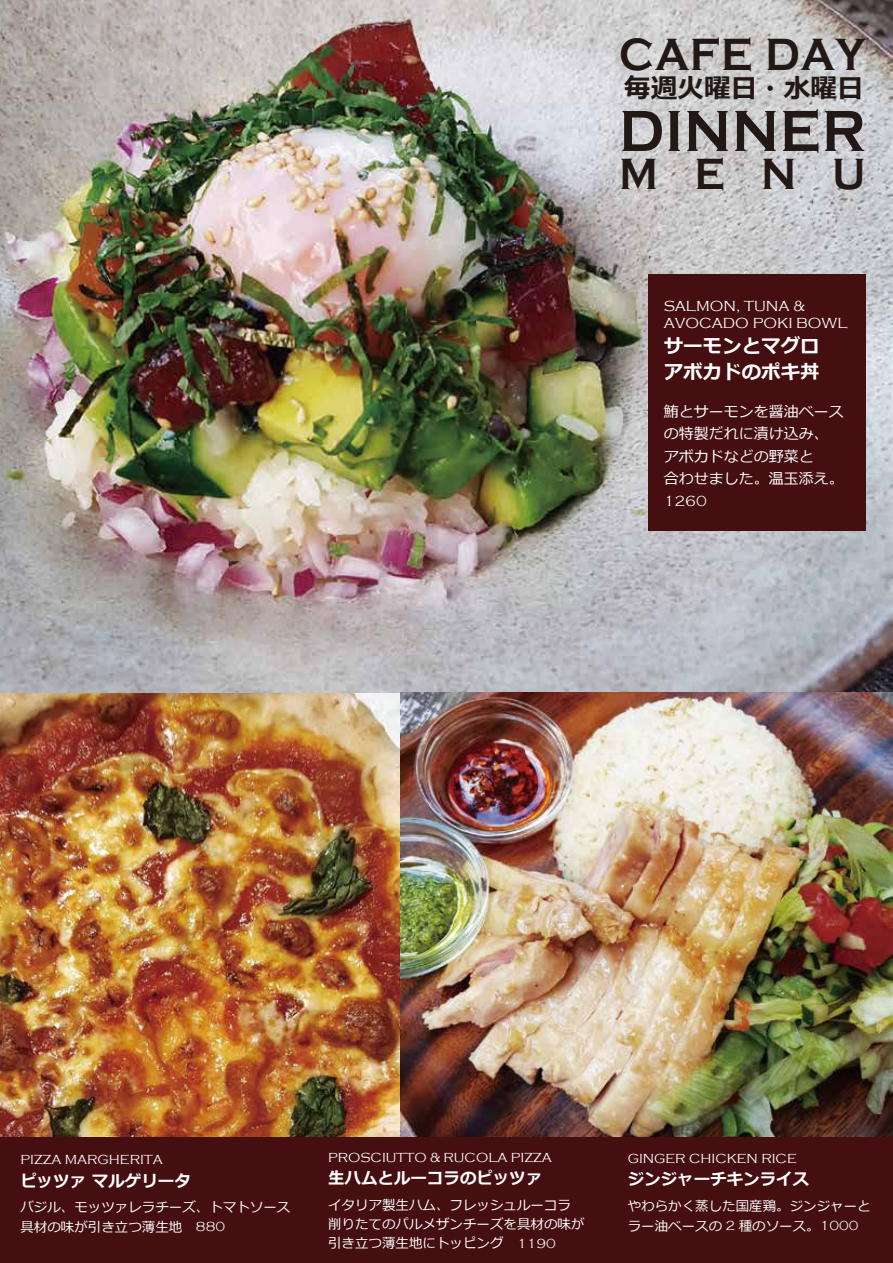
<style>
.page{position:relative;width:893px;height:1263px;background:#fff}
.page>*{position:absolute;margin:0;border:0;box-sizing:border-box;transform-origin:0 0}
.t1{font:700 60px "Copperplate Gothic";letter-spacing:.02em;color:#221815;scale:.9 1}
.t2{font:700 46.5px "Copperplate Gothic";letter-spacing:.02em;color:#221815;scale:.9 1}
.t3{font:700 45px "Copperplate Gothic";color:#221815;scale:.9 1}
.t4{font:700 26.7px "Meiryo";color:#221815}
.t5{font:700 19.5px/25.5px "Meiryo";color:#fff}
.t6{font:700 16.5px "Meiryo";color:#fff}
.t7{font:15px/22.5px "Meiryo";color:#fff}
.t8{font:300 15px/16.8px "Copperplate Gothic";color:#fff}
.t9{font:13.5px/19.4px "Meiryo";color:#fff}
.t10{font:300 13.5px "Copperplate Gothic";color:#fff}
.s1{font-family:"Copperplate Gothic";font-weight:300}
</style>
<div class="page">
<img style="left:0;top:692px;width:400px;height:446px">
<img style="left:0;top:0;width:893px;height:692px">
<img style="left:400px;top:692px;width:493px;height:446px">
<div style="left:0;top:1138px;width:893px;height:125px;background:#450f11"></div>
<div style="left:648px;top:275px;width:217px;height:256px;background:#450f11"></div>
<h2 class="t2" style="left:619px;top:28px;width:275px">CAFE DAY</h2>
<h3 class="t4" style="left:624px;top:69px;width:241px">毎週火曜日・水曜日</h3>
<h1 class="t1" style="left:619px;top:98px;width:275px">DINNER</h1>
<h3 class="t3" style="left:619px;top:149px;width:275px">MENU</h3>
<p class="t8" style="left:664px;top:298px;width:185px">SALMON, TUNA &amp;<br>AVOCADO POKI BOWL</p>
<h3 class="t5" style="left:664px;top:334px;width:157px">サーモンとマグロアボカドのポキ丼</h3>
<p class="t7" style="left:664px;top:401px;width:181px">鮪とサーモンを醤油ベースの特製だれに漬け込み、アボカドなどの野菜と<br>合わせました。温玉添え。</p>
<p class="t8" style="left:664px;top:493px;width:45px">1260</p>
<p class="t10" style="left:20px;top:1152px;width:144px">PIZZA MARGHERITA</p>
<p class="t6" style="left:20px;top:1169px;width:172px">ピッツァ マルゲリータ</p>
<p class="t9" style="left:20px;top:1198px;width:272px">バジル、モッツァレラチーズ、トマトソース具材の味が引き立つ薄生地　<span class="s1">880</span></p>
<p class="t10" style="left:328px;top:1150px;width:225px">PROSCIUTTO &amp; RUCOLA PIZZA</p>
<p class="t6" style="left:328px;top:1166px;width:216px">生ハムとルーコラのピッツァ</p>
<p class="t9" style="left:328px;top:1196px;width:258px">イタリア製生ハム、フレッシュルーコラ削りたてのパルメザンチーズを具材の味が引き立つ薄生地にトッピング <span class="s1">1190</span></p>
<p class="t10" style="left:628px;top:1151px;width:171px">GINGER CHICKEN RICE</p>
<p class="t6" style="left:628px;top:1168px;width:183px">ジンジャーチキンライス</p>
<p class="t9" style="left:628px;top:1197px;width:244px">やわらかく蒸した国産鶏。ジンジャーとラー油ベースの <span class="s1">2</span> 種のソース。<span class="s1">1000</span></p>
</div>
